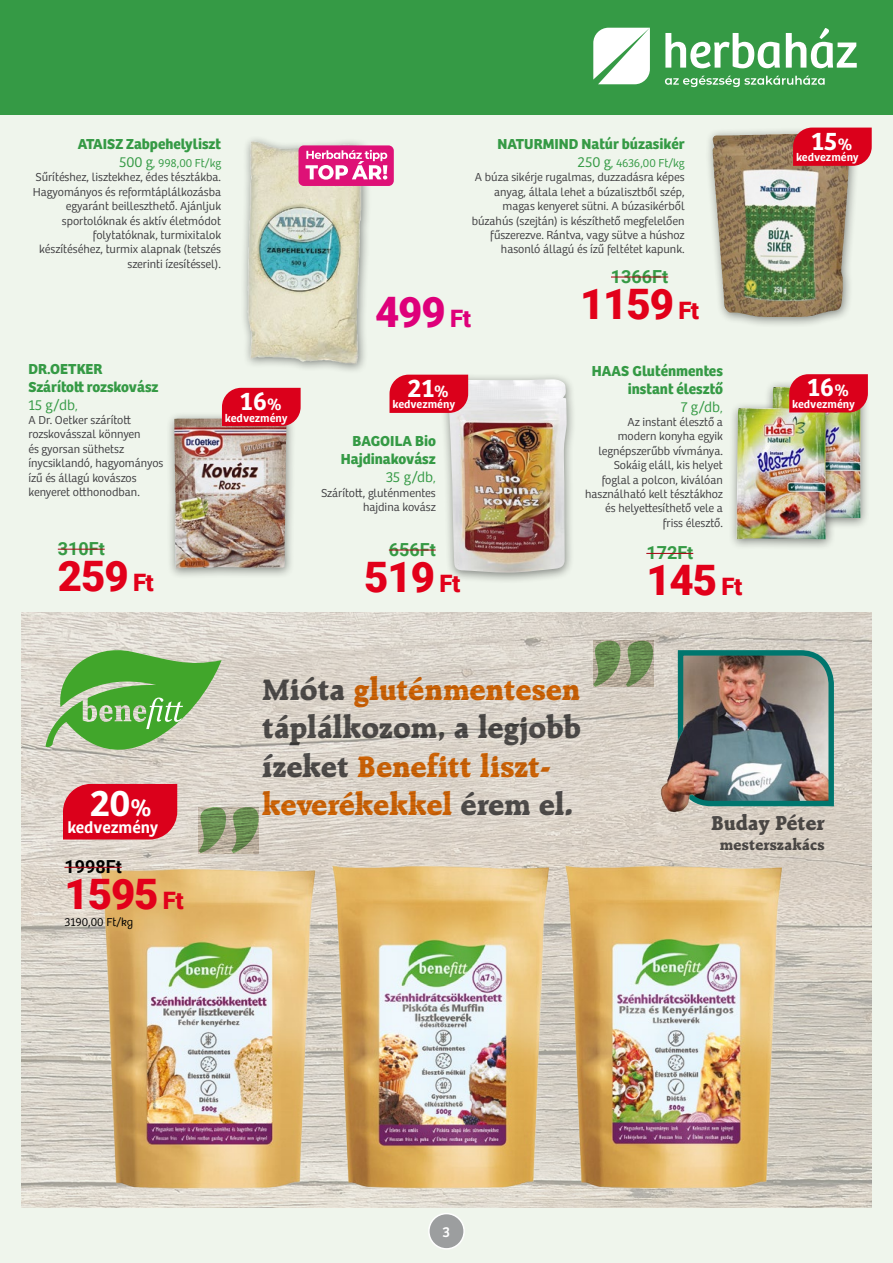
<style>
.page{position:relative;width:893px;height:1263px;background:#eff5ec}
.page>*{position:absolute;margin:0;border:0;box-sizing:border-box;transform-origin:0 0}
.t1{font:900 42px "Roboto";letter-spacing:-.025em;color:#e2001a}
.t2{font:900 42px "Roboto";color:#de007a}
.t3{font:600 38.55px "Bree";color:#fff}
.t4{font:700 32.1px/38.5px "Raleigh XPFL";color:#e87408}
.t5{font:600 26.55px "Bree";color:#fff}
.t6{font:700 21.75px "Raleigh XPFL";color:#58585a}
.t7{font:700 18px "Roboto";color:#359a45}
.t8{font:700 18px "Roboto";color:#000}
.t9{font:600 16.95px "Bree";color:#fff}
.t10{font:700 16.35px "Raleigh XPFL";letter-spacing:.015em;color:#58585a}
.t11{font:700 15px/18px "Bree";color:#359a45;text-align:right}
.t12{font:15px "Bree";color:#fff}
.t13{font:300 12px/14.4px "Bree";color:#3e3d40;text-align:right}
.t14{font:300 12px "Bree";letter-spacing:-.005em;color:#000}
.t15{font:600 11.7px "Bree";color:#fff}
.s1{font-size:15px;color:#359a45}
.s2{color:#359a45}
.s3{font-weight:300}
.s4{font-weight:300;font-size:12px}
.s5{font-size:24px}
.s6{font-size:17.7px}
.s7{font-size:25.65px}
.s8{color:#58585a}
</style>
<div class="page">
<div style="left:240px;top:135px;width:131px;height:240px;background:#000;opacity:.45"></div>
<img style="left:247px;top:141px;width:114px;height:223px">
<div style="left:704px;top:126px;width:156px;height:202px;background:#000;opacity:.45"></div>
<img style="left:713px;top:134px;width:128px;height:183px">
<div style="left:166px;top:411px;width:131px;height:168px;background:#000;opacity:.45"></div>
<img style="left:174px;top:418px;width:112px;height:150px">
<div style="left:440px;top:372px;width:137px;height:211px;background:#000;opacity:.45"></div>
<img style="left:448px;top:379px;width:119px;height:194px">
<div style="left:763px;top:380px;width:107px;height:149px;background:#000;opacity:.45"></div>
<img style="left:771px;top:387px;width:89px;height:131px">
<div style="left:728px;top:401px;width:107px;height:149px;background:#000;opacity:.45"></div>
<img style="left:736px;top:408px;width:89px;height:131px">
<img style="left:21px;top:612px;width:851px;height:596px">
<svg style="left:45px;top:644px;width:177px;height:124px;background:#96c084"></svg>
<img style="left:675px;top:647px;width:162px;height:162px">
<img style="left:640px;top:726px;width:53px;height:89px">
<svg style="left:593px;top:641px;width:60px;height:46px;background:#88986f"></svg>
<svg style="left:199px;top:807px;width:60px;height:30px;background:#819969"></svg>
<img style="left:64px;top:837px;width:232px;height:371px">
<img style="left:296px;top:820px;width:232px;height:388px">
<img style="left:528px;top:819px;width:298px;height:389px">
<div style="left:298px;top:145px;width:96px;height:41px;background:#de1177;border-radius:5px"></div>
<svg style="left:305px;top:150px;width:82px;height:30px"></svg>
<hr style="left:611px;top:276px;width:57px;height:2px;background:#aa0a17">
<hr style="left:64px;top:867px;width:58px;height:1px;background:#aa0a17">
<svg style="left:793px;top:128px;width:79px;height:38px;background:#da0c25"></svg>
<hr style="left:58px;top:549px;width:47px;height:1px;background:#aa0a17">
<div style="left:222px;top:388px;width:79px;height:38px;background:#db001b"></div>
<hr style="left:389px;top:549px;width:47px;height:1px;background:#aa0a17">
<svg style="left:389px;top:375px;width:79px;height:38px;background:#db0d27"></svg>
<div style="left:63px;top:784px;width:114px;height:55px;background:#db001b"></div>
<hr style="left:646px;top:553px;width:47px;height:1px;background:#aa0a17">
<svg style="left:789px;top:374px;width:79px;height:38px;background:#db0d25"></svg>
<div style="left:0;top:0;width:893px;height:115px;background:#359a45"></div>
<div style="left:429px;top:1213px;width:35px;height:36px;background:#9c9e9f;border-radius:50%"></div>
<div style="left:428px;top:1213px;width:37px;height:36px;border:2px solid #fff;border-radius:50%"></div>
<svg style="left:593px;top:28px;width:57px;height:56px;background:#e6f2e8"></svg>
<svg style="left:665px;top:28px;width:192px;height:40px"></svg>
<svg style="left:665px;top:76px;width:160px;height:11px"></svg>
<p class="t11" style="left:78px;top:135px;width:145px">ATAISZ Zabpehelyliszt</p>
<p class="t13" style="left:33px;top:156px;width:190px"><span class="s1">500 g</span><span class="s2">, 998,00 Ft/kg<br></span>Sűrítéshez, lisztekhez, édes tésztákba.<br>Hagyományos és reformtáplálkozásba egyaránt beilleszthető. Ajánljuk sportolóknak és aktív életmódot folytatóknak, turmixitalok készítéséhez, turmix alapnak (tetszés szerinti ízesítéssel).</p>
<p class="t11" style="left:28px;top:360px;width:132px;text-align:left">DR.OETKER<br>Szárított rozskovász<br><span class="s3">15 g/db</span><span class="s4">,</span></p>
<p class="t13" style="left:28px;top:413px;width:136px;text-align:left">A Dr. Oetker szárított rozskovásszal könnyen<br>és gyorsan süthetsz ínycsiklandó, hagyományos ízű és állagú kovászos kenyeret otthonodban.</p>
<h3 class="t7" style="left:58px;top:536px;width:48px">310Ft</h3>
<h1 class="t1" style="left:58px;top:547px;width:97px">259 <span class="s5">Ft</span></h1>
<h3 class="t5" style="left:240px;top:385px;width:43px">16<span class="s6">%</span></h3>
<p class="t15" style="left:225px;top:411px;width:64px">kedvezmény</p>
<p class="t11" style="left:498px;top:135px;width:189px">NATURMIND Natúr búzasikér</p>
<p class="t13" style="left:472px;top:156px;width:214px"><span class="s1">250 g</span><span class="s2">, 4636,00 Ft/kg<br></span>A búza sikérje rugalmas, duzzadásra képes anyag, általa lehet a búzalisztből szép, magas kenyeret sütni. A búzasikérből búzahús (szejtán) is készíthető megfelelően fűszerezve. Rántva, vagy sütve a húshoz hasonló állagú és ízű feltétet kapunk.</p>
<h1 class="t2" style="left:375px;top:283px;width:97px">499 <span class="s5">Ft</span></h1>
<h3 class="t5" style="left:407px;top:372px;width:43px">21<span class="s6">%</span></h3>
<p class="t15" style="left:392px;top:398px;width:64px">kedvezmény</p>
<p class="t11" style="left:341px;top:432px;width:96px">BAGOILA Bio<br>Hajdinakovász<br><span class="s3">35 g/db</span><span class="s4">,</span></p>
<p class="t13" style="left:321px;top:486px;width:116px">Szárított, gluténmentes hajdina kovász</p>
<h3 class="t7" style="left:389px;top:537px;width:48px">656Ft</h3>
<h1 class="t1" style="left:364px;top:548px;width:97px">519 <span class="s5">Ft</span></h1>
<h3 class="t7" style="left:611px;top:264px;width:59px">1366Ft</h3>
<h1 class="t1" style="left:580px;top:275px;width:121px">1159 <span class="s5">Ft</span></h1>
<p class="t11" style="left:592px;top:362px;width:133px">HAAS Gluténmentes instant élesztő<br><span class="s3">7 g/db</span><span class="s4">,</span></p>
<p class="t13" style="left:585px;top:415px;width:139px">Az instant élesztő a<br>modern konyha egyik legnépszerűbb vívmánya.<br>Sokáig eláll, kis helyet foglal a polcon, kiválóan használható kelt tésztákhoz és helyettesíthető vele a friss élesztő.</p>
<h3 class="t7" style="left:646px;top:540px;width:48px">172Ft</h3>
<h1 class="t1" style="left:646px;top:551px;width:97px">145 <span class="s5">Ft</span></h1>
<h3 class="t5" style="left:811px;top:125px;width:43px">15<span class="s6">%</span></h3>
<p class="t15" style="left:796px;top:150px;width:64px">kedvezmény</p>
<h3 class="t5" style="left:807px;top:372px;width:43px">16<span class="s6">%</span></h3>
<p class="t15" style="left:792px;top:397px;width:64px">kedvezmény</p>
<h2 class="t3" style="left:90px;top:780px;width:63px">20<span class="s7">%</span></h2>
<h3 class="t9" style="left:67px;top:817px;width:93px">kedvezmény</h3>
<h3 class="t8" style="left:64px;top:854px;width:59px">1998Ft</h3>
<h1 class="t1" style="left:64px;top:865px;width:121px">1595 <span class="s5">Ft</span></h1>
<p class="t14" style="left:64px;top:915px;width:70px">3190,00 Ft/kg</p>
<h3 class="t4" style="left:262px;top:669px;width:320px"><span class="s8">Mióta</span> gluténmentesen <span class="s8">táplálkozom, a legjobb ízeket</span> Benefitt liszt&shy;keverékekkel <span class="s8">érem el.</span></h3>
<p class="t12" style="left:443px;top:1223px;width:9px">3</p>
<h3 class="t6" style="left:711px;top:810px;width:115px">Buday Péter</h3>
<h3 class="t10" style="left:720px;top:834px;width:106px">mesterszakács</h3>
</div>
